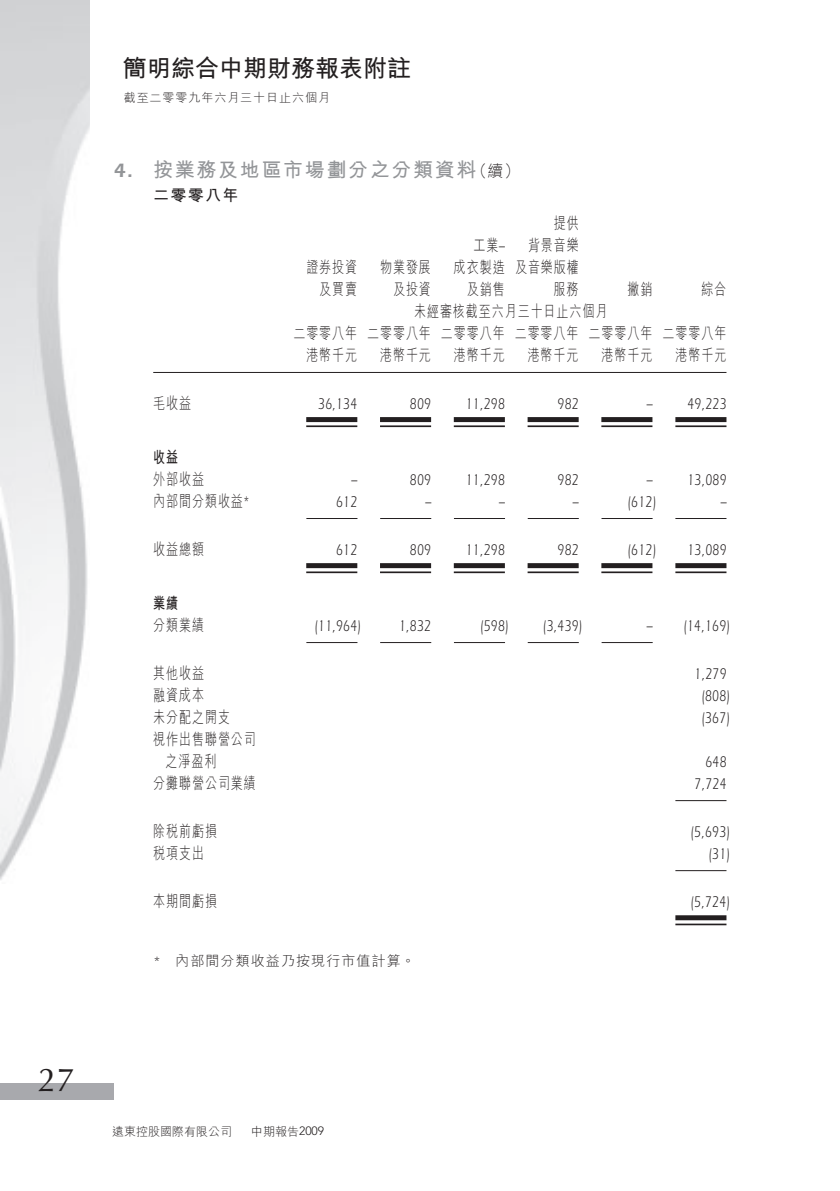
<style>
.page{position:relative;width:840px;height:1191px;background:#fff}
.page>*{position:absolute;margin:0;border:0;box-sizing:border-box;transform-origin:0 0}
.t1{font:33px "Optima LT Std";color:#231f20}
.t2{font:24px "M Hei HK Bold B5 pc H";color:#231f20}
.t3{font:20px "M Hei HK Bold B5 pc H";letter-spacing:.08em;color:#939598}
.t4{font:16px/22px "M Hei HK Light B5 pc H";letter-spacing:.08em;color:#231f20;scale:.75 1}
.t5{font:16px "ITC Eras Std";letter-spacing:.03em;color:#231f20;scale:.75 1}
.t6{font:16px "M Hei HK Bold B5 pc H";letter-spacing:.08em;color:#231f20}
.t7{font:16px "M Hei HK Bold B5 pc H";letter-spacing:.08em;color:#231f20;scale:.75 1}
.t8{font:14px "M Hei HK Light B5 pc H";letter-spacing:.08em;color:#231f20}
.t9{font:12px "M Hei HK Light B5 pc H";letter-spacing:.08em;color:#231f20}
.t10{font:12px "M Hei HK Light B5 pc H";color:#231f20}
.s1{font-family:"ITC Eras Std";font-weight:600}
.s2{font-family:"M Hei HK Light B5 pc H";font-size:16px;color:#231f20}
.s3{font-family:"ITC Eras Std"}
.s4{font-family:"Avenir LT Std";font-weight:300}
</style>
<div class="page">
<div style="left:0;top:1083px;width:113px;height:17px;background:#a8a9ad"></div>
<img style="left:0;top:0;width:90px;height:880px">
<hr style="left:153px;top:372px;width:573px;height:1px;background:#231f20">
<div style="left:306px;top:417px;width:51px;height:5px;background:#231f20"></div>
<hr style="left:306px;top:425px;width:51px;height:2px;background:#231f20">
<div style="left:380px;top:417px;width:51px;height:5px;background:#231f20"></div>
<hr style="left:380px;top:425px;width:51px;height:2px;background:#231f20">
<div style="left:453px;top:417px;width:51px;height:5px;background:#231f20"></div>
<hr style="left:453px;top:425px;width:51px;height:2px;background:#231f20">
<div style="left:527px;top:417px;width:51px;height:5px;background:#231f20"></div>
<hr style="left:527px;top:425px;width:51px;height:2px;background:#231f20">
<div style="left:601px;top:417px;width:51px;height:5px;background:#231f20"></div>
<hr style="left:601px;top:425px;width:51px;height:2px;background:#231f20">
<div style="left:675px;top:417px;width:51px;height:5px;background:#231f20"></div>
<hr style="left:675px;top:425px;width:51px;height:2px;background:#231f20">
<hr style="left:306px;top:518px;width:51px;height:1px;background:#231f20">
<hr style="left:380px;top:518px;width:51px;height:1px;background:#231f20">
<hr style="left:453px;top:518px;width:51px;height:1px;background:#231f20">
<hr style="left:527px;top:518px;width:51px;height:1px;background:#231f20">
<hr style="left:601px;top:518px;width:51px;height:1px;background:#231f20">
<hr style="left:675px;top:518px;width:51px;height:1px;background:#231f20">
<div style="left:306px;top:563px;width:51px;height:5px;background:#231f20"></div>
<hr style="left:306px;top:571px;width:51px;height:2px;background:#231f20">
<div style="left:380px;top:563px;width:51px;height:5px;background:#231f20"></div>
<hr style="left:380px;top:571px;width:51px;height:2px;background:#231f20">
<div style="left:453px;top:563px;width:51px;height:5px;background:#231f20"></div>
<hr style="left:453px;top:571px;width:51px;height:2px;background:#231f20">
<div style="left:527px;top:563px;width:51px;height:5px;background:#231f20"></div>
<hr style="left:527px;top:571px;width:51px;height:2px;background:#231f20">
<div style="left:601px;top:563px;width:51px;height:5px;background:#231f20"></div>
<hr style="left:601px;top:571px;width:51px;height:2px;background:#231f20">
<div style="left:675px;top:563px;width:51px;height:5px;background:#231f20"></div>
<hr style="left:675px;top:571px;width:51px;height:2px;background:#231f20">
<hr style="left:306px;top:642px;width:51px;height:1px;background:#231f20">
<hr style="left:380px;top:642px;width:51px;height:1px;background:#231f20">
<hr style="left:453px;top:642px;width:51px;height:1px;background:#231f20">
<hr style="left:527px;top:642px;width:51px;height:1px;background:#231f20">
<hr style="left:601px;top:642px;width:51px;height:1px;background:#231f20">
<hr style="left:675px;top:800px;width:51px;height:1px;background:#231f20">
<hr style="left:675px;top:870px;width:51px;height:1px;background:#231f20">
<div style="left:675px;top:915px;width:51px;height:5px;background:#231f20"></div>
<hr style="left:675px;top:923px;width:51px;height:2px;background:#231f20">
<h2 class="t2" style="left:123px;top:59px;width:289px">簡明綜合中期財務報表附註</h2>
<p class="t9" style="left:124px;top:93px;width:208px">截至二零零九年六月三十日止六個月</p>
<p class="t3" style="left:113px;top:162px;width:408px"><span class="s1">4.</span> 按業務及地區市場劃分之分類資料<span class="s2">（續）</span></p>
<p class="t6" style="left:153px;top:189px;width:87px">二零零八年</p>
<p class="t4" style="left:553px;top:214px;width:35px">提供</p>
<p class="t4" style="left:473px;top:236px;width:43px">工業<span class="s3">–</span></p>
<p class="t4" style="left:527px;top:236px;width:69px">背景音樂</p>
<p class="t4" style="left:306px;top:258px;width:69px">證券投資</p>
<p class="t4" style="left:380px;top:258px;width:69px">物業發展</p>
<p class="t4" style="left:453px;top:258px;width:168px">成衣製造 及音樂版權</p>
<p class="t4" style="left:319px;top:280px;width:52px">及買賣</p>
<p class="t4" style="left:393px;top:280px;width:52px">及投資</p>
<p class="t4" style="left:466px;top:280px;width:52px">及銷售</p>
<p class="t4" style="left:553px;top:280px;width:35px">服務</p>
<p class="t4" style="left:627px;top:280px;width:35px">撇銷</p>
<p class="t4" style="left:701px;top:280px;width:35px">綜合</p>
<p class="t4" style="left:414px;top:302px;width:259px">未經審核截至六月三十日止六個月</p>
<p class="t4" style="left:293px;top:324px;width:578px">二零零八年 二零零八年 二零零八年 二零零八年 二零零八年 二零零八年</p>
<p class="t4" style="left:306px;top:346px;width:69px">港幣千元</p>
<p class="t4" style="left:380px;top:346px;width:69px">港幣千元</p>
<p class="t4" style="left:453px;top:346px;width:69px">港幣千元</p>
<p class="t4" style="left:527px;top:346px;width:69px">港幣千元</p>
<p class="t4" style="left:601px;top:346px;width:69px">港幣千元</p>
<p class="t4" style="left:675px;top:346px;width:69px">港幣千元</p>
<p class="t4" style="left:153px;top:394px;width:52px">毛收益</p>
<p class="t5" style="left:318px;top:398px;width:53px">36,134</p>
<p class="t5" style="left:410px;top:398px;width:30px">809</p>
<p class="t5" style="left:465px;top:398px;width:53px">11,298</p>
<p class="t5" style="left:557px;top:398px;width:30px">982</p>
<p class="t5" style="left:646px;top:398px;width:108px">– 49,223</p>
<p class="t7" style="left:153px;top:451px;width:35px">收益</p>
<p class="t4" style="left:153px;top:470px;width:69px">外部收益</p>
<p class="t5" style="left:351px;top:474px;width:9px">–</p>
<p class="t5" style="left:410px;top:474px;width:30px">809</p>
<p class="t5" style="left:465px;top:474px;width:53px">11,298</p>
<p class="t5" style="left:557px;top:474px;width:30px">982</p>
<p class="t5" style="left:646px;top:474px;width:108px">– 13,089</p>
<p class="t4" style="left:153px;top:492px;width:130px">內部間分類收益<span class="s3">*</span></p>
<p class="t5" style="left:336px;top:496px;width:30px">612</p>
<p class="t5" style="left:425px;top:496px;width:9px">–</p>
<p class="t5" style="left:498px;top:496px;width:9px">–</p>
<p class="t5" style="left:572px;top:496px;width:9px">–</p>
<p class="t5" style="left:627px;top:496px;width:39px">(612)</p>
<p class="t5" style="left:720px;top:496px;width:9px">–</p>
<p class="t4" style="left:153px;top:540px;width:69px">收益總額</p>
<p class="t5" style="left:336px;top:544px;width:30px">612</p>
<p class="t5" style="left:410px;top:544px;width:30px">809</p>
<p class="t5" style="left:465px;top:544px;width:53px">11,298</p>
<p class="t5" style="left:557px;top:544px;width:30px">982</p>
<p class="t5" style="left:627px;top:544px;width:39px">(612)</p>
<p class="t5" style="left:687px;top:544px;width:53px">13,089</p>
<p class="t7" style="left:153px;top:597px;width:35px">業績</p>
<p class="t4" style="left:153px;top:616px;width:69px">分類業績</p>
<p class="t5" style="left:314px;top:620px;width:63px">(11,964)</p>
<p class="t5" style="left:399px;top:620px;width:44px">1,832</p>
<p class="t5" style="left:479px;top:620px;width:39px">(598)</p>
<p class="t5" style="left:542px;top:620px;width:54px">(3,439)</p>
<p class="t5" style="left:646px;top:620px;width:113px">– (14,169)</p>
<p class="t4" style="left:153px;top:664px;width:69px">其他收益</p>
<p class="t5" style="left:694px;top:668px;width:44px">1,279</p>
<p class="t4" style="left:153px;top:686px;width:69px">融資成本</p>
<p class="t5" style="left:701px;top:690px;width:39px">(808)</p>
<p class="t4" style="left:153px;top:708px;width:104px">未分配之開支</p>
<p class="t5" style="left:701px;top:712px;width:39px">(367)</p>
<p class="t4" style="left:165px;top:730px;width:122px;text-indent:-12px">視作出售聯營公司之淨盈利</p>
<p class="t5" style="left:705px;top:756px;width:30px">648</p>
<p class="t4" style="left:153px;top:774px;width:138px">分攤聯營公司業績</p>
<p class="t5" style="left:694px;top:778px;width:44px">7,724</p>
<p class="t4" style="left:153px;top:822px;width:87px">除稅前虧損</p>
<p class="t5" style="left:690px;top:826px;width:54px">(5,693)</p>
<p class="t4" style="left:153px;top:844px;width:69px">稅項支出</p>
<p class="t5" style="left:708px;top:848px;width:30px">(31)</p>
<p class="t4" style="left:153px;top:892px;width:87px">本期間虧損</p>
<p class="t5" style="left:690px;top:896px;width:54px">(5,724)</p>
<p class="t8" style="left:153px;top:955px;width:263px"><span class="s3">*</span> 內部間分類收益乃按現行市值計算。</p>
<h1 class="t1" style="left:38px;top:1067px;width:38px">27</h1>
<p class="t10" style="left:112px;top:1126px;width:121px">遠東控股國際有限公司</p>
<p class="t9" style="left:251px;top:1126px;width:74px">中期報告<span class="s4">2009</span></p>
</div>
